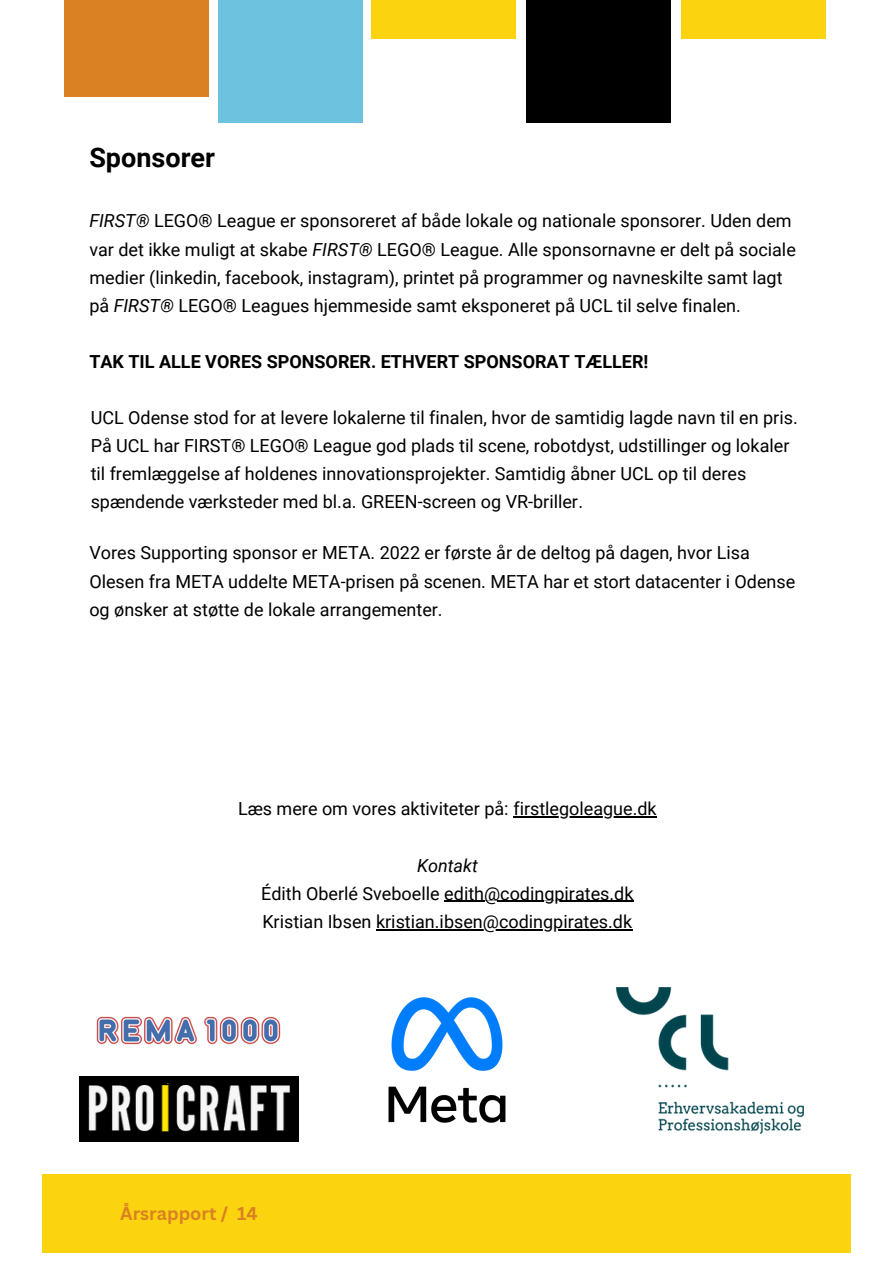
<style>
.page{position:relative;width:894px;height:1264px;background:#fff}
.page>*{position:absolute;margin:0;border:0;box-sizing:border-box;transform-origin:0 0}
.t1{font:700 27px "Roboto";color:#000}
.t2{font:18px/28.2px "Roboto";color:#000}
.t3{font:700 18px "Roboto";color:#000}
.t4{font:700 18px "Canva Sans";color:#d98123}
.t5{font:italic 18px "Roboto";color:#000}
.s1{font-style:italic}
.s2{color:#010101}
</style>
<div class="page">
<div style="left:80px;top:1076px;width:218px;height:66px;background:#000"></div>
<div style="left:42px;top:1174px;width:808px;height:78px;background:#fbd30e"></div>
<img style="left:616px;top:987px;width:187px;height:146px">
<img style="left:388px;top:997px;width:118px;height:126px">
<div style="left:65px;top:0;width:144px;height:96px;background:#d98123"></div>
<div style="left:218px;top:0;width:144px;height:123px;background:#6cc2df"></div>
<div style="left:371px;top:0;width:144px;height:39px;background:#fbd30e"></div>
<div style="left:680px;top:0;width:145px;height:39px;background:#fbd30e"></div>
<div style="left:526px;top:0;width:144px;height:123px;background:#000"></div>
<img style="left:96px;top:1016px;width:185px;height:29px">
<img style="left:88px;top:1085px;width:202px;height:47px">
<hr style="left:513px;top:816px;width:143px;height:1px;background:#000">
<hr style="left:444px;top:900px;width:189px;height:2px;background:#000">
<hr style="left:376px;top:929px;width:256px;height:1px;background:#000">
<p class="t1" style="left:89px;top:142px;width:127px">Sponsorer</p>
<h2 class="t2" style="left:89px;top:207px;width:707px"><span class="s1">FIRST®</span> LEGO® League er sponsoreret af både lokale og nationale sponsorer. Uden dem var det ikke muligt at skabe <span class="s1">FIRST®</span> LEGO® League. Alle sponsornavne er delt på sociale medier (linkedin, facebook, instagram), printet på programmer og navneskilte samt lagt på <span class="s1">FIRST®</span> LEGO® Leagues hjemmeside samt eksponeret på UCL til selve finalen.</h2>
<p class="t3" style="left:89px;top:351px;width:560px">TAK TIL ALLE VORES SPONSORER. ETHVERT SPONSORAT TÆLLER!</p>
<p class="t2" style="left:91px;top:403px;width:708px">UCL Odense stod for at levere lokalerne til finalen, hvor de samtidig lagde navn til en pris.<br>På UCL har FIRST® LEGO® League god plads til scene, robotdyst, udstillinger og lokaler til fremlæggelse af holdenes innovationsprojekter. Samtidig åbner UCL op til deres spændende værksteder med bl.a. GREEN-screen og VR-briller<span class="s2">.</span></p>
<p class="t2" style="left:89px;top:539px;width:707px">Vores Supporting sponsor er META. 2022 er første år de deltog på dagen, hvor Lisa<br>Olesen fra META uddelte META-prisen på scenen. META har et stort datacenter i Odense og ønsker at støtte de lokale arrangementer.</p>
<p class="t2" style="left:238px;top:795px;width:420px">Læs mere om vores aktiviteter på: firstlegoleague.dk</p>
<p class="t5" style="left:417px;top:855px;width:62px">Kontakt</p>
<p class="t2" style="left:261px;top:879px;width:374px">Édith Oberlé Sveboelle edith@codingpirates.dk</p>
<p class="t2" style="left:262px;top:907px;width:371px">Kristian Ibsen kristian.ibsen@codingpirates.dk</p>
<h1 class="t4" style="left:120px;top:1200px;width:139px">Årsrapport / 14</h1>
</div>
